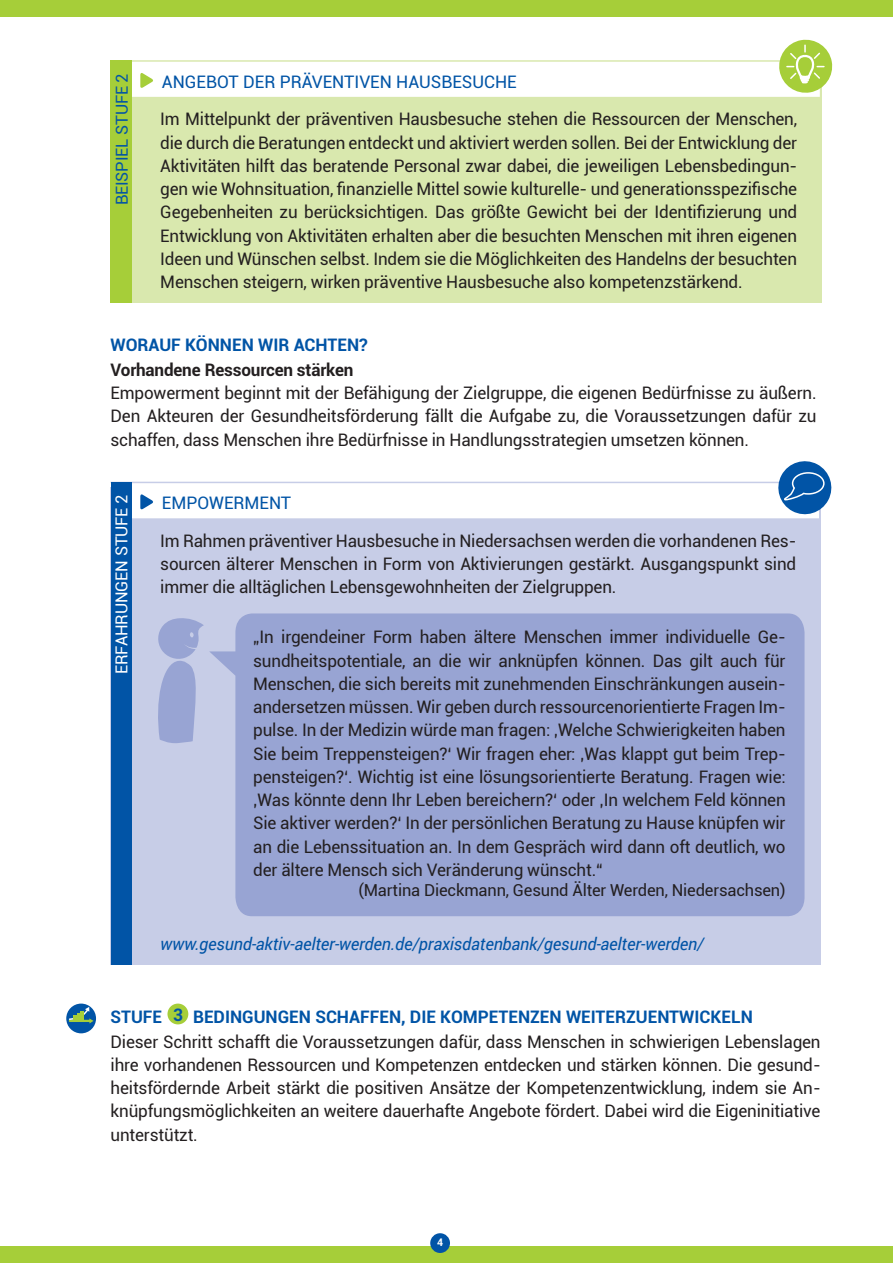
<style>
.page{position:relative;width:893px;height:1263px;background:#fff}
.page>*{position:absolute;margin:0;border:0;box-sizing:border-box;transform-origin:0 0}
.t1{font:17.25px/23.2px "Roboto";letter-spacing:-.01em;color:#231f20;text-align:justify}
.t2{font:700 17.25px "Roboto";color:#0154a6}
.t3{font:italic 17.25px "Roboto";letter-spacing:-.01em;color:#0154a6}
.t4{font:17.25px "Roboto";color:#0154a6}
.t5{font:700 17.25px "Roboto";letter-spacing:-.015em;color:#231f20}
.t6{font:16.5px "Roboto";letter-spacing:-.01em;color:#231f20}
.t7{font:16.5px "Roboto";letter-spacing:-.01em;color:#fff}
.t8{font:16.5px "Roboto";color:#0154a6}
.t9{font:700 10.5px "Roboto";color:#fff}
</style>
<div class="page">
<div style="left:0;top:0;width:893px;height:17px;background:#a6ce39"></div>
<div style="left:0;top:1246px;width:893px;height:17px;background:#a6ce39"></div>
<div style="left:430px;top:1233px;width:20px;height:20px;background:#0154a6;border-radius:50%"></div>
<div style="left:167px;top:1003px;width:21px;height:21px;background:#a6ce39;border-radius:50%"></div>
<div style="left:66px;top:1003px;width:30px;height:30px;background:#0154a6;border-radius:50%"></div>
<svg style="left:68px;top:1007px;width:26px;height:16px"></svg>
<div style="left:111px;top:66px;width:710px;height:237px;background:#d9e8ae"></div>
<hr style="left:111px;top:60px;width:698px;height:2px;background:#d9e8ae">
<div style="left:119px;top:64px;width:701px;height:33px;background:#fff"></div>
<svg style="left:140px;top:73px;width:13px;height:15px"></svg>
<svg style="left:777px;top:39px;width:56px;height:56px"></svg>
<div style="left:111px;top:61px;width:21px;height:242px;background:#a6ce39"></div>
<div style="left:111px;top:487px;width:710px;height:477px;background:#c7cde7"></div>
<hr style="left:111px;top:482px;width:697px;height:1px;background:#c7cde7">
<div style="left:119px;top:485px;width:700px;height:33px;background:#fff"></div>
<svg style="left:140px;top:494px;width:13px;height:16px"></svg>
<div style="left:209px;top:613px;width:595px;height:303px;background:#98a4d3"></div>
<svg style="left:158px;top:618px;width:46px;height:125px"></svg>
<div style="left:111px;top:482px;width:20px;height:482px;background:#0154a6"></div>
<svg style="left:775px;top:461px;width:57px;height:54px"></svg>
<p class="t8" style="left:110px;top:205px;width:134px;rotate:-90deg">Beispiel stufe 2</p>
<p class="t4" style="left:162px;top:70px;width:356px">Angebot der präventiven Hausbesuch e</p>
<p class="t1" style="left:160px;top:107px;width:638px">Im Mittelpunkt der präventiven Hausbesuche stehen die Ressourcen der Menschen, die durch die Beratungen entdeckt und aktiviert werden sollen. Bei der Entwicklung der Aktivitäten hilft das beratende Personal zwar dabei, die jeweiligen Lebensbedingun&shy;gen wie Wohnsituation, finanzielle M ittel sowie kulturelle- und generationsspezifische Gegebenheiten zu berücksichtigen. Das größte Gewicht bei der I dentifizierung und Entwicklung von Aktivitäten erhalten aber die besuchten Menschen mit ihren eigenen Ideen und Wünschen selbst. Indem sie die Möglichkeiten des Handelns der besuchten Menschen steigern, wirken präventive Hausbesuche also kompetenzstärkend.</p>
<p class="t2" style="left:111px;top:333px;width:259px">Worauf können wir achten?</p>
<p class="t5" style="left:111px;top:358px;width:244px">Vorhandene Ressourcen stärken</p>
<p class="t1" style="left:111px;top:381px;width:707px">Empowerment beginnt mit der Befähigung der Zielgruppe, die eigenen Bedürfnisse zu äußern.<br>Den Akteuren der Gesundheitsförderung fällt die Aufgabe zu, die Voraussetzungen dafür zu schaffen, dass Menschen ihre Bedürfnisse in Handlungsstrategien umsetzen können.</p>
<p class="t7" style="left:110px;top:674px;width:181px;rotate:-90deg">Erfahrungen Stufe 2</p>
<p class="t4" style="left:162px;top:491px;width:131px">Empowerment</p>
<p class="t1" style="left:160px;top:528px;width:638px">Im Rahmen präventiver Hausbesuche in N iedersachsen werden die vorhandenen Res&shy;sourcen älterer Menschen in Form von Aktivierungen gestärkt. Ausgangspunkt sind immer die alltäglichen Lebensgewohnheiten der Zielgruppen.</p>
<p class="t1" style="left:253px;top:625px;width:534px">„In irgendeiner Form haben ältere Menschen immer individuelle Ge&shy;sundheitspotentiale, an die wir anknüpfen können. Das gilt auch für Menschen, die sich bereits mit zunehmenden Einschränkungen ausein&shy;andersetzen müssen. Wir geben durch ressourcenorientierte Fragen Im&shy;pulse. In der Medizin würde man fragen: ‚Welche Schwierigkeiten haben Sie beim Treppensteigen?‘ Wir fragen eher: ‚Was klappt gut beim Trep&shy;pensteigen?‘. Wichtig ist eine lösungsorientierte Beratung. Fragen wie: ‚Was könnte denn Ihr Leben bereichern?‘ oder ‚In welchem Feld können Sie aktiver werden?‘ In der persönlichen Beratung zu Hause knüpfen wir an die Lebenssituation an. In dem Gespräch wird dann oft deutlich, wo der ältere Mensch sich Veränderung wünscht.“</p>
<p class="t6" style="left:358px;top:879px;width:429px">(Martina Dieckmann, Gesund Älter Werden, N iedersachsen)</p>
<p class="t3" style="left:160px;top:931px;width:545px">www.gesund-aktiv-aelter-werden.de/praxisdatenbank/gesund-aelter-werden/</p>
<p class="t2" style="left:111px;top:1004px;width:94px">Stufe 3 BEDINGUNGEN</p>
<p class="t2" style="left:315px;top:1004px;width:12px">SCH</p>
<p class="t2" style="left:349px;top:1004px;width:22px">AFFEN</p>
<p class="t2" style="left:401px;top:1004px;width:18px">, DIE</p>
<p class="t2" style="left:440px;top:1004px;width:60px">KOMPETEN</p>
<p class="t2" style="left:530px;top:1004px;width:47px">ZEN WEITER</p>
<p class="t2" style="left:626px;top:1004px;width:22px">ZUENTWIC</p>
<p class="t2" style="left:710px;top:1004px;width:22px">KELN</p>
<p class="t1" style="left:111px;top:1029px;width:712px">Dieser Schritt schafft die Voraussetzungen dafür, dass Menschen in schwierigen Lebenslagen ihre vorhandenen Ressourcen und Kompetenzen entdecken und stärken können. Die gesund&shy;heitsfördernde Arbeit stärkt die positiven Ansätze der Kompetenzentwicklung, indem sie An&shy;knüpfungsmöglichkeiten an weitere dauerhafte Angebote fördert. Dabei wird die Eigeninitiative unterstützt.</p>
<p class="t9" style="left:437px;top:1234px;width:8px">4</p>
</div>
